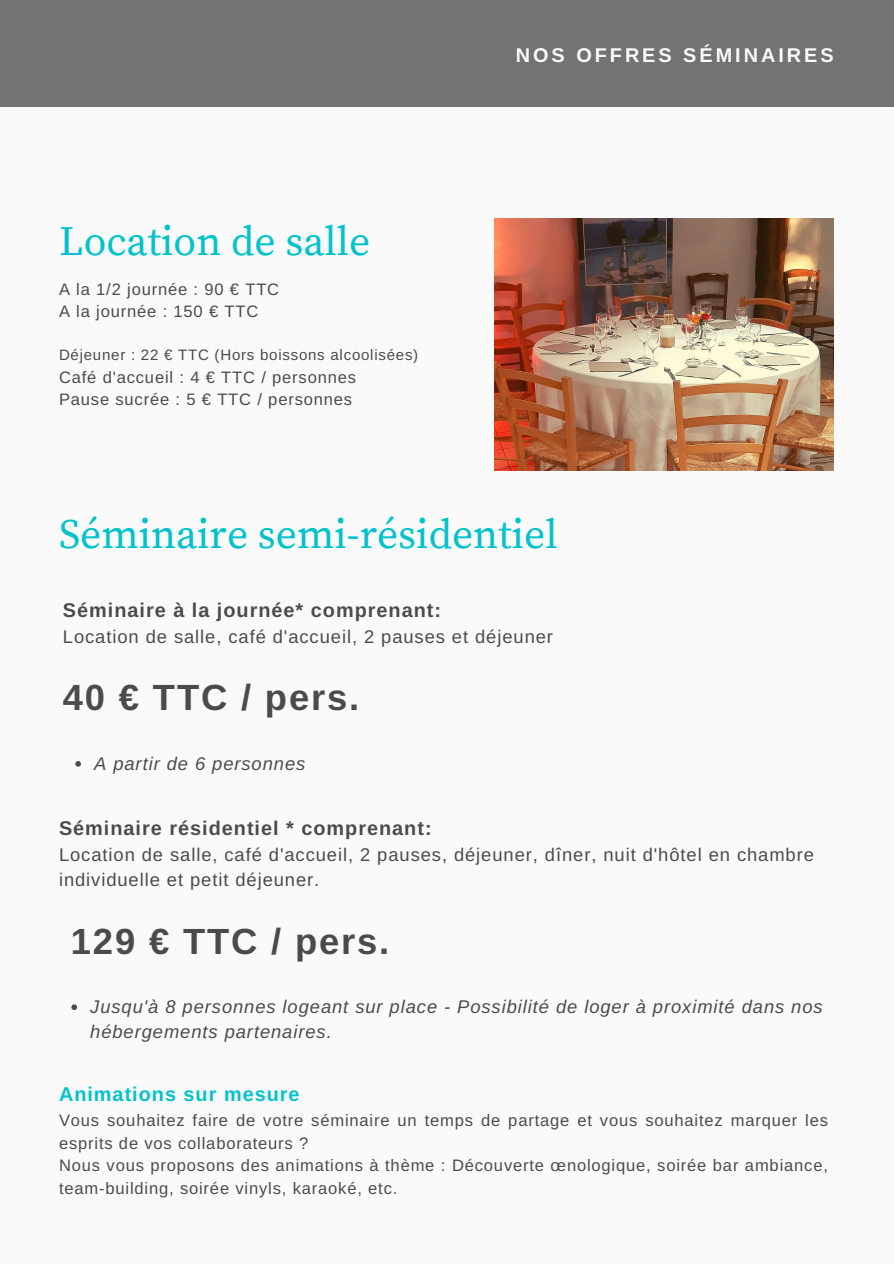
<style>
.page{position:relative;width:894px;height:1264px;background:#fff}
.page>*{position:absolute;margin:0;border:0;box-sizing:border-box;transform-origin:0 0}
.t1{font:41.4px "Source Serif Pro";color:#00c2cb}
.t2{font:700 36.45px "Arimo";letter-spacing:.05em;color:#4b4b4b}
.t3{font:700 19.8px "Arimo";letter-spacing:.05em;color:#4b4b4b}
.t4{font:700 19.8px "Arimo";letter-spacing:.15em;color:#fafafa}
.t5{font:700 19.8px "Arimo";letter-spacing:.05em;color:#00c2cb}
.t6{font:18.3px/24.8px "Arimo";letter-spacing:.05em;color:#4b4b4b}
.t7{font:italic 18.3px/24.8px "Arimo";letter-spacing:.05em;color:#4b4b4b}
.t8{font:16.5px/22.5px "Arimo";letter-spacing:.05em;color:#4b4b4b}
.t9{font:15px "Arimo";letter-spacing:.05em;color:#4b4b4b}
</style>
<div class="page">
<div style="left:0;top:0;width:893px;height:1263px;background:#fafafa"></div>
<div style="left:0;top:0;width:893px;height:107px;background:#737373"></div>
<svg style="left:75px;top:761px;width:6px;height:5px"></svg>
<img style="left:494px;top:218px;width:339px;height:253px">
<svg style="left:71px;top:1004px;width:6px;height:6px"></svg>
<p class="t1" style="left:59px;top:217px;width:312px">Location de salle</p>
<p class="t8" style="left:59px;top:278px;width:222px">A la 1/2 journée : 90 € TTC</p>
<p class="t8" style="left:59px;top:300px;width:201px">A la journée : 150 € TTC</p>
<p class="t9" style="left:59px;top:346px;width:361px">Déjeuner : 22 € TTC (Hors boissons alcoolisées)</p>
<p class="t8" style="left:59px;top:365px;width:298px">Café d'accueil : 4 € TTC / personnes</p>
<p class="t8" style="left:59px;top:388px;width:294px">Pause sucrée : 5 € TTC / personnes</p>
<p class="t4" style="left:515px;top:44px;width:319px">NOS OFFRES SÉMINAIRES</p>
<p class="t1" style="left:59px;top:510px;width:500px">Séminaire semi-résidentiel</p>
<p class="t3" style="left:63px;top:599px;width:379px">Séminaire à la journée* comprenant:</p>
<p class="t6" style="left:63px;top:624px;width:491px">Location de salle, café d'accueil, 2 pauses et déjeuner</p>
<p class="t2" style="left:63px;top:677px;width:298px">40 € TTC / pers.</p>
<p class="t7" style="left:94px;top:751px;width:212px">A partir de 6 personnes</p>
<p class="t3" style="left:59px;top:817px;width:374px">Séminaire résidentiel * comprenant:</p>
<p class="t6" style="left:59px;top:842px;width:756px">Location de salle, café d'accueil, 2 pauses, déjeuner, dîner, nuit d'hôtel en chambre individuelle et petit déjeuner.</p>
<p class="t2" style="left:71px;top:920px;width:320px">129 € TTC / pers.</p>
<p class="t7" style="left:90px;top:994px;width:733px">Jusqu'à 8 personnes logeant sur place - Possibilité de loger à proximité dans nos hébergements partenaires.</p>
<p class="t5" style="left:59px;top:1083px;width:242px">Animations sur mesure</p>
<p class="t8" style="left:59px;top:1109px;width:770px">Vous souhaitez faire de votre séminaire un temps de partage et vous souhaitez marquer les esprits de vos collaborateurs ?</p>
<p class="t8" style="left:59px;top:1154px;width:770px">Nous vous proposons des animations à thème : Découverte œnologique, soirée bar ambiance, team-building, soirée vinyls, karaoké, etc.</p>
</div>
